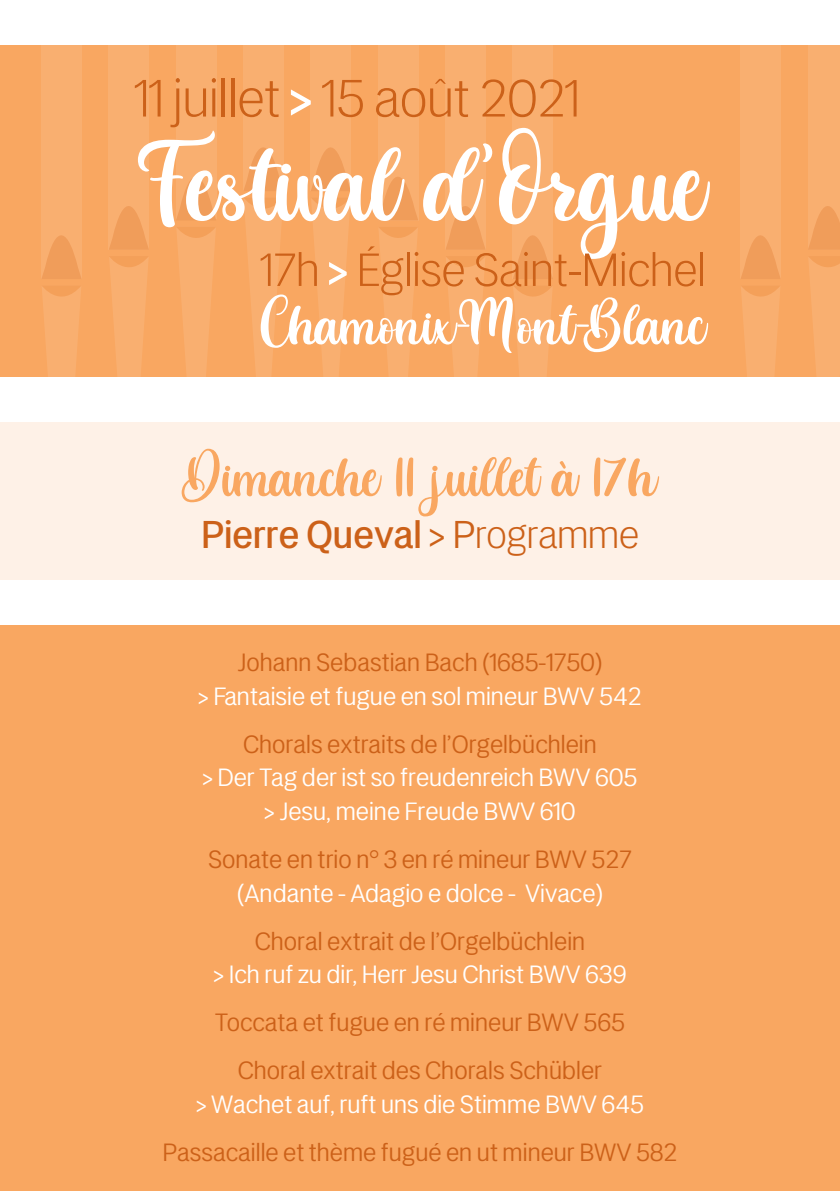
<style>
.page{position:relative;width:840px;height:1191px;background:#fff}
.page>*{position:absolute;margin:0;border:0;box-sizing:border-box;transform-origin:0 0}
.t1{font:99.8px "Butterfly";color:#fff}
.t2{font:300 58.8px "LT Amber";color:#cc6119}
.t3{font:54.2px "Butterfly";color:#fff}
.t4{font:53px "Butterfly";color:#f9a761}
.t5{font:300 52px "LT Amber";color:#cc6119}
.t6{font:500 43.4px "LT Amber";color:#cc6119}
.t7{font:28px/48px "LT Amber";color:#cc6119;text-align:center}
.t8{font:28px/33.6px "LT Amber";color:#fff;text-align:center}
.s1{font-weight:500;color:#fff}
.s2{font-size:58.4px}
.s3{font-weight:400}
.s4{font-weight:300}
</style>
<div class="page">
<div style="left:0;top:45px;width:839px;height:332px;background:#f9a761"></div>
<div style="left:243px;top:45px;width:40px;height:146px;background:#f9af70"></div>
<svg style="left:244px;top:147px;width:39px;height:44px"></svg>
<svg style="left:244px;top:199px;width:39px;height:178px"></svg>
<div style="left:176px;top:45px;width:40px;height:173px;background:#f9af70"></div>
<svg style="left:177px;top:177px;width:38px;height:41px"></svg>
<svg style="left:177px;top:228px;width:39px;height:149px"></svg>
<div style="left:109px;top:45px;width:40px;height:205px;background:#f9af70"></div>
<svg style="left:109px;top:206px;width:40px;height:44px"></svg>
<svg style="left:109px;top:257px;width:40px;height:166px"></svg>
<div style="left:41px;top:45px;width:41px;height:234px;background:#f9af70"></div>
<svg style="left:42px;top:235px;width:39px;height:44px"></svg>
<svg style="left:41px;top:287px;width:41px;height:136px"></svg>
<div style="left:310px;top:45px;width:41px;height:146px;background:#f9af70"></div>
<svg style="left:311px;top:147px;width:40px;height:44px"></svg>
<svg style="left:311px;top:199px;width:39px;height:178px"></svg>
<div style="left:378px;top:45px;width:40px;height:175px;background:#f9af70"></div>
<svg style="left:378px;top:177px;width:40px;height:43px"></svg>
<svg style="left:379px;top:228px;width:39px;height:149px"></svg>
<div style="left:445px;top:45px;width:40px;height:205px;background:#f9af70"></div>
<svg style="left:446px;top:206px;width:39px;height:44px"></svg>
<svg style="left:445px;top:258px;width:40px;height:165px"></svg>
<div style="left:512px;top:45px;width:40px;height:234px;background:#f9af70"></div>
<svg style="left:513px;top:235px;width:39px;height:44px"></svg>
<svg style="left:512px;top:287px;width:40px;height:136px"></svg>
<div style="left:807px;top:45px;width:32px;height:205px;background:#f9af70"></div>
<svg style="left:807px;top:190px;width:32px;height:60px"></svg>
<svg style="left:807px;top:258px;width:32px;height:165px"></svg>
<div style="left:740px;top:45px;width:40px;height:234px;background:#f9af70"></div>
<svg style="left:741px;top:235px;width:39px;height:44px"></svg>
<svg style="left:740px;top:287px;width:40px;height:136px"></svg>
<div style="left:0;top:625px;width:839px;height:566px;background:#f9a761"></div>
<div style="left:0;top:423px;width:839px;height:157px;background:#fef1e7"></div>
<h2 class="t2" style="left:134px;top:67px;width:446px">11 juillet <span class="s1">&gt;</span> 15 août <span class="s2">2021</span></h2>
<h1 class="t1" style="left:134px;top:109px;width:572px">Festival d’Orgue</h1>
<h3 class="t5" style="left:260px;top:242px;width:446px">17h <span class="s1">&gt;</span> Église Saint-Michel</h3>
<h3 class="t3" style="left:260px;top:284px;width:446px">Chamonix-Mont-Blanc</h3>
<h3 class="t4" style="left:184px;top:437px;width:473px">Dimanche 11 juillet à 17h</h3>
<h3 class="t6" style="left:201px;top:512px;width:438px">Pierre Queval <span class="s3">&gt; P</span><span class="s4">rogramme</span></h3>
<p class="t7" style="left:237px;top:639px;width:366px">Johann Sebastian Bach (1685-1750)</p>
<p class="t8" style="left:198px;top:679px;width:444px">&gt; Fantaisie et fugue en sol mineur BWV 542</p>
<p class="t7" style="left:243px;top:720px;width:355px">Chorals extraits de l’Orgelbüchlein</p>
<p class="t8" style="left:202px;top:761px;width:436px">&gt; Der Tag der ist so freudenreich BWV 605 &gt; Jesu, meine Freude BWV 610</p>
<p class="t7" style="left:208px;top:835px;width:425px">Sonate en trio n° 3 en ré mineur BWV 527</p>
<p class="t8" style="left:237px;top:876px;width:368px">(Andante - Adagio e dolce - Vivace)</p>
<p class="t7" style="left:254px;top:917px;width:332px">Choral extrait de l’Orgelbüchlein</p>
<p class="t8" style="left:213px;top:958px;width:414px">&gt; Ich ruf zu dir, Herr Jesu Christ BWV 639</p>
<p class="t7" style="left:215px;top:999px;width:411px">Toccata et fugue en ré mineur BWV 565<br>Choral extrait des Chorals Schübler</p>
<p class="t8" style="left:196px;top:1087px;width:449px">&gt; Wachet auf, ruft uns die Stimme BWV 645</p>
<p class="t7" style="left:162px;top:1128px;width:516px">Passacaille et thème fugué en ut mineur BWV 582</p>
</div>
